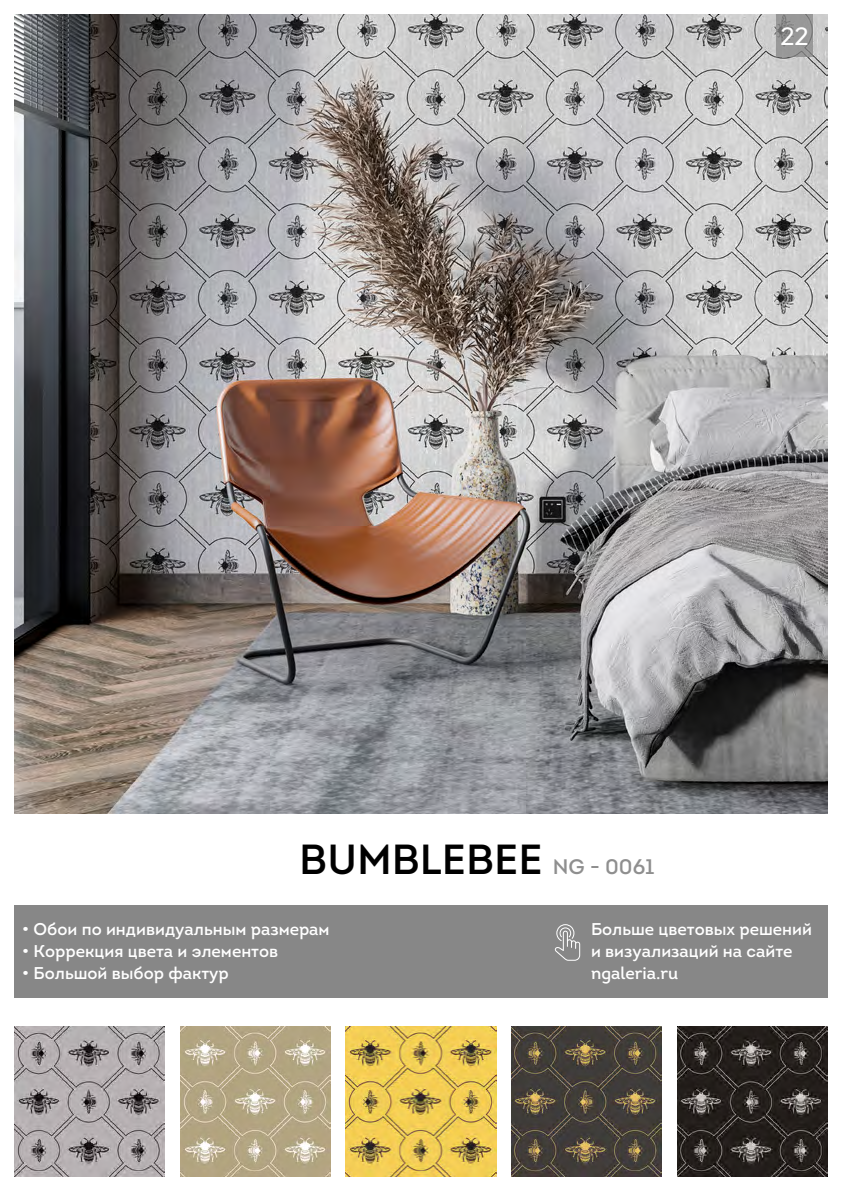
<style>
.page{position:relative;width:842px;height:1191px;background:#fff}
.page>*{position:absolute;margin:0;border:0;box-sizing:border-box;transform-origin:0 0}
.t1{font:42px "Intro";color:#000}
.t2{font:500 25px "Artegra Sans";color:#fff}
.t3{font:17px/22px "Intro";color:#fff}
.s1{font-size:21px;color:#8f8f8f}
</style>
<div class="page">
<div style="left:14px;top:905px;width:814px;height:93px;background:#878787"></div>
<img style="left:14px;top:14px;width:814px;height:800px">
<svg style="left:555px;top:924px;width:25px;height:36px"></svg>
<img style="left:14px;top:1026px;width:150px;height:150px">
<img style="left:180px;top:1026px;width:150px;height:150px">
<img style="left:346px;top:1026px;width:150px;height:150px">
<img style="left:512px;top:1026px;width:150px;height:150px">
<img style="left:677px;top:1026px;width:151px;height:150px">
<svg style="left:776px;top:14px;width:36px;height:42px;background:#929292"></svg>
<h2 class="t2" style="left:780px;top:19px;width:30px">22</h2>
<h1 class="t1" style="left:299px;top:833px;width:357px">BUMBLEBEE <span class="s1">NG - 0061</span></h1>
<p class="t3" style="left:22px;top:918px;width:309px">• Обои по индивидуальным размерам</p>
<p class="t3" style="left:22px;top:940px;width:257px">• Коррекция цвета и элементов</p>
<p class="t3" style="left:22px;top:962px;width:208px">• Большой выбор фактур</p>
<p class="t3" style="left:591px;top:918px;width:223px">Больше цветовых решений и визуализаций на сайте ngaleria.ru</p>
</div>
